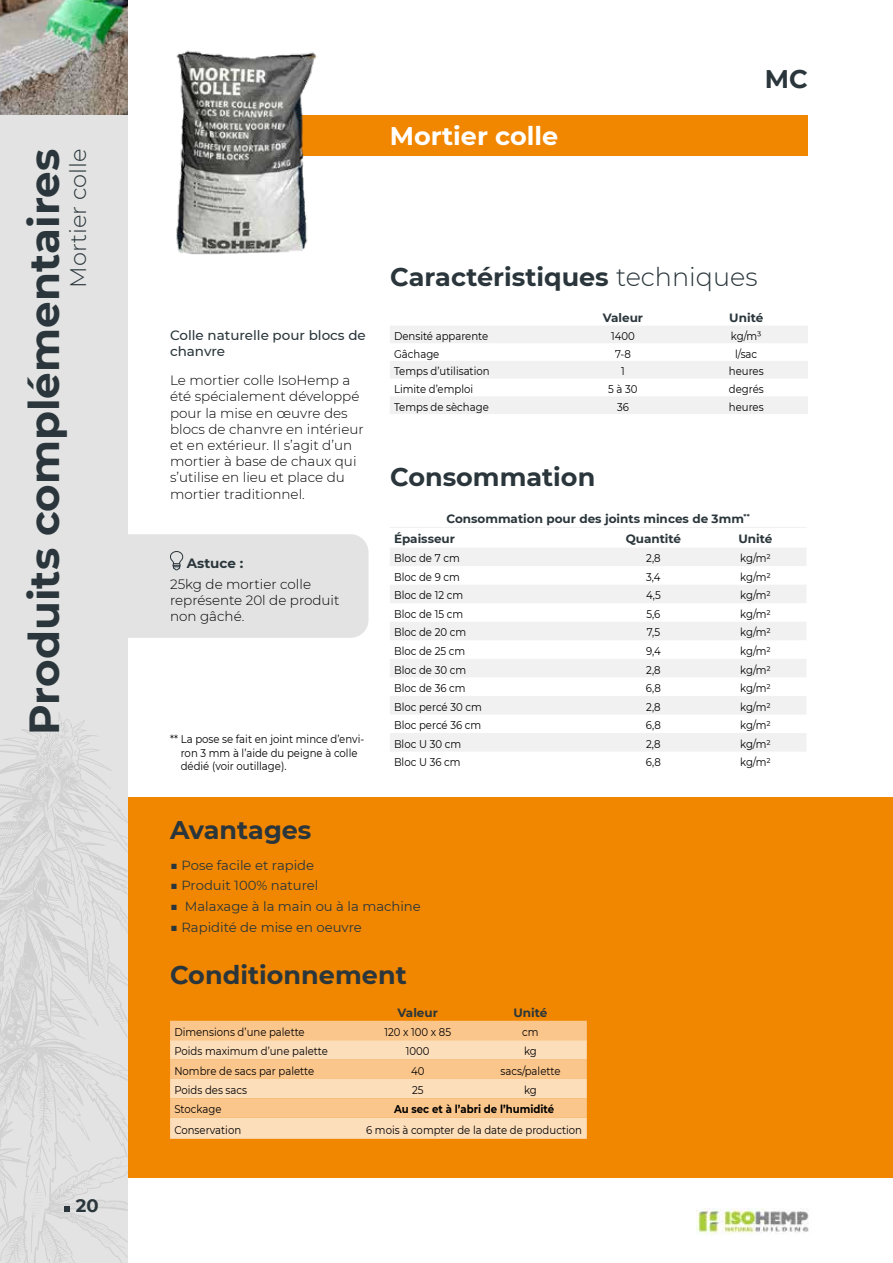
<style>
.page{position:relative;width:893px;height:1263px;background:#fff}
.page>*{position:absolute;margin:0;border:0;box-sizing:border-box;transform-origin:0 0}
.t1{font:700 42px "Montserrat";color:#2a363b}
.t2{font:700 25.5px "Montserrat";color:#2a363b}
.t3{font:700 25.5px "Montserrat";color:#fff}
.t4{font:300 22.5px "Montserrat";color:#2a363b}
.t5{font:700 18px "Montserrat";color:#2a363b}
.t6{font:300 13.5px/16.2px "Montserrat";color:#000}
.t7{font:500 13.5px/16.2px "Montserrat";color:#2a363b}
.t8{font:700 13.5px "Montserrat";color:#2a363b}
.t9{font:13.2px "Montserrat";color:#2a363b}
.t10{font:700 12px/20.1px "Montserrat";color:#2a363b}
.t11{font:11.25px/13.5px "Montserrat";color:#000;scale:.9 1}
.t12{font:700 11.25px "Montserrat";color:#000;scale:.9 1}
.s1{font-weight:300}
</style>
<div class="page">
<div style="left:128px;top:797px;width:765px;height:381px;background:#f18700"></div>
<div style="left:266px;top:115px;width:542px;height:40px;background:#f18700"></div>
<img style="left:176px;top:50px;width:141px;height:205px">
<svg style="left:170px;top:1021px;width:417px;height:118px;background:#fbd1a2"></svg>
<div style="left:128px;top:534px;width:241px;height:104px;background:#e3e3e3"></div>
<svg style="left:390px;top:326px;width:418px;height:88px"></svg>
<svg style="left:390px;top:548px;width:416px;height:203px;fill:#f1f1f1"></svg>
<hr style="left:390px;top:527px;width:212px;height:1px;background:#f1f1f1">
<hr style="left:602px;top:527px;width:102px;height:1px;background:#f1f1f1">
<hr style="left:704px;top:527px;width:102px;height:1px;background:#f1f1f1">
<div style="left:0;top:0;width:128px;height:1263px;background:#e3e3e3"></div>
<svg style="left:0;top:712px;width:128px;height:551px"></svg>
<img style="left:0;top:0;width:128px;height:115px">
<svg style="left:64px;top:1206px;width:6px;height:6px"></svg>
<img style="left:697px;top:1208px;width:112px;height:28px">
<h1 class="t1" style="left:14px;top:735px;width:587px;rotate:-90deg">Produits complémentaires</h1>
<h3 class="t4" style="left:63px;top:288px;width:140px;rotate:-90deg">Mortier colle</h3>
<h3 class="t5" style="left:76px;top:1192px;width:24px">20</h3>
<h2 class="t3" style="left:390px;top:117px;width:170px">Mortier colle</h2>
<h2 class="t2" style="left:765px;top:61px;width:45px">MC</h2>
<h2 class="t2" style="left:390px;top:258px;width:369px">Caractéristiques <span class="s1">techniques</span></h2>
<p class="t7" style="left:170px;top:327px;width:197px">Colle naturelle pour blocs de chanvre</p>
<p class="t6" style="left:170px;top:372px;width:195px">Le mortier colle IsoHemp a été spécialement développé pour la mise en œuvre des blocs de chanvre en intérieur et en extérieur. Il s’agit d’un mortier à base de chaux qui s’utilise en lieu et place du mortier traditionnel.</p>
<p class="t8" style="left:187px;top:554px;width:58px">Astuce :</p>
<p class="t6" style="left:170px;top:575px;width:171px">25kg de mortier colle représente 20l de produit non gâché.</p>
<p class="t11" style="left:181px;top:732px;width:205px;text-indent:-11px">** La pose se fait en joint mince d’envi&shy;ron 3 mm à l’aide du peigne à colle dédié (voir outillage).</p>
<h2 class="t2" style="left:170px;top:812px;width:143px">Avantages</h2>
<p class="t10" style="left:603px;top:307px;width:42px">Valeur</p>
<p class="t10" style="left:729px;top:307px;width:35px">Unité</p>
<p class="t11" style="left:394px;top:329px;width:106px">Densité apparente</p>
<p class="t11" style="left:611px;top:329px;width:28px">1400</p>
<p class="t11" style="left:731px;top:329px;width:36px">kg/m³</p>
<p class="t11" style="left:394px;top:346px;width:52px">Gâchage</p>
<p class="t11" style="left:615px;top:346px;width:19px">7-8</p>
<p class="t11" style="left:735px;top:346px;width:26px">l/sac</p>
<p class="t11" style="left:394px;top:364px;width:108px">Temps d’utilisation</p>
<p class="t11" style="left:621px;top:364px;width:6px">1</p>
<p class="t11" style="left:729px;top:364px;width:40px">heures</p>
<p class="t11" style="left:394px;top:382px;width:89px">Limite d’emploi</p>
<p class="t11" style="left:608px;top:382px;width:34px">5 à 30</p>
<p class="t11" style="left:729px;top:382px;width:40px">degrés</p>
<p class="t11" style="left:394px;top:399px;width:107px">Temps de sèchage</p>
<p class="t11" style="left:617px;top:399px;width:15px">36</p>
<p class="t11" style="left:729px;top:399px;width:40px">heures</p>
<h2 class="t2" style="left:390px;top:459px;width:207px">Consommation</h2>
<p class="t10" style="left:394px;top:508px;width:357px;text-indent:52px">Consommation pour des joints minces de 3mm<sup>**<br></sup>Épaisseur</p>
<p class="t10" style="left:626px;top:528px;width:57px">Quantité</p>
<p class="t10" style="left:738px;top:528px;width:35px">Unité</p>
<p class="t11" style="left:394px;top:551px;width:75px">Bloc de 7 cm</p>
<p class="t11" style="left:646px;top:551px;width:18px">2,8</p>
<p class="t11" style="left:740px;top:551px;width:36px">kg/m2</p>
<p class="t11" style="left:394px;top:570px;width:75px">Bloc de 9 cm</p>
<p class="t11" style="left:646px;top:570px;width:18px">3,4</p>
<p class="t11" style="left:740px;top:570px;width:36px">kg/m2</p>
<p class="t11" style="left:394px;top:588px;width:78px">Bloc de 12 cm</p>
<p class="t11" style="left:646px;top:588px;width:18px">4,5</p>
<p class="t11" style="left:740px;top:588px;width:36px">kg/m2</p>
<p class="t11" style="left:394px;top:607px;width:78px">Bloc de 15 cm</p>
<p class="t11" style="left:646px;top:607px;width:17px">5,6</p>
<p class="t11" style="left:740px;top:607px;width:36px">kg/m2</p>
<p class="t11" style="left:394px;top:625px;width:82px">Bloc de 20 cm</p>
<p class="t11" style="left:647px;top:625px;width:16px">7,5</p>
<p class="t11" style="left:740px;top:625px;width:36px">kg/m2</p>
<p class="t11" style="left:394px;top:644px;width:81px">Bloc de 25 cm</p>
<p class="t11" style="left:646px;top:644px;width:18px">9,4</p>
<p class="t11" style="left:740px;top:644px;width:36px">kg/m2</p>
<p class="t11" style="left:394px;top:662px;width:82px">Bloc de 30 cm</p>
<p class="t11" style="left:646px;top:662px;width:18px">2,8</p>
<p class="t11" style="left:740px;top:662px;width:36px">kg/m2</p>
<p class="t11" style="left:394px;top:681px;width:81px">Bloc de 36 cm</p>
<p class="t11" style="left:646px;top:681px;width:18px">6,8</p>
<p class="t11" style="left:740px;top:681px;width:36px">kg/m2</p>
<p class="t11" style="left:394px;top:699px;width:99px">Bloc percé 30 cm</p>
<p class="t11" style="left:646px;top:699px;width:18px">2,8</p>
<p class="t11" style="left:740px;top:699px;width:36px">kg/m2</p>
<p class="t11" style="left:394px;top:718px;width:99px">Bloc percé 36 cm</p>
<p class="t11" style="left:646px;top:718px;width:18px">6,8</p>
<p class="t11" style="left:740px;top:718px;width:36px">kg/m2</p>
<p class="t11" style="left:394px;top:736px;width:76px">Bloc U 30 cm</p>
<p class="t11" style="left:646px;top:736px;width:18px">2,8</p>
<p class="t11" style="left:740px;top:736px;width:36px">kg/m2</p>
<p class="t11" style="left:394px;top:755px;width:76px">Bloc U 36 cm</p>
<p class="t11" style="left:646px;top:755px;width:18px">6,8</p>
<p class="t11" style="left:740px;top:755px;width:36px">kg/m2</p>
<p class="t9" style="left:170px;top:856px;width:146px">■ Pose facile et rapide</p>
<p class="t9" style="left:170px;top:877px;width:150px">■ Produit 100% naturel</p>
<p class="t9" style="left:170px;top:897px;width:252px">■ Malaxage à la main ou à la machine</p>
<p class="t9" style="left:170px;top:918px;width:193px">■ Rapidité de mise en oeuvre</p>
<h2 class="t2" style="left:170px;top:956px;width:238px">Conditionnement</h2>
<p class="t10" style="left:398px;top:1001px;width:42px">Valeur</p>
<p class="t10" style="left:513px;top:1001px;width:35px">Unité</p>
<p class="t11" style="left:174px;top:1025px;width:146px">Dimensions d’une palette</p>
<p class="t11" style="left:384px;top:1025px;width:76px">120 x 100 x 85</p>
<p class="t11" style="left:522px;top:1025px;width:20px">cm</p>
<p class="t11" style="left:174px;top:1044px;width:172px">Poids maximum d’une palette</p>
<p class="t11" style="left:406px;top:1044px;width:28px">1000</p>
<p class="t11" style="left:524px;top:1044px;width:16px">kg</p>
<p class="t11" style="left:174px;top:1063px;width:157px">Nombre de sacs par palette</p>
<p class="t11" style="left:411px;top:1063px;width:16px">40</p>
<p class="t11" style="left:500px;top:1063px;width:68px">sacs/palette</p>
<p class="t11" style="left:174px;top:1083px;width:82px">Poids des sacs</p>
<p class="t11" style="left:412px;top:1083px;width:14px">25</p>
<p class="t11" style="left:524px;top:1083px;width:16px">kg</p>
<p class="t11" style="left:174px;top:1102px;width:54px">Stockage</p>
<p class="t12" style="left:394px;top:1101px;width:179px">Au sec et à l’abri de l’humidité</p>
<p class="t11" style="left:174px;top:1122px;width:76px">Conservation</p>
<p class="t11" style="left:366px;top:1122px;width:241px">6 mois à compter de la date de production</p>
</div>
